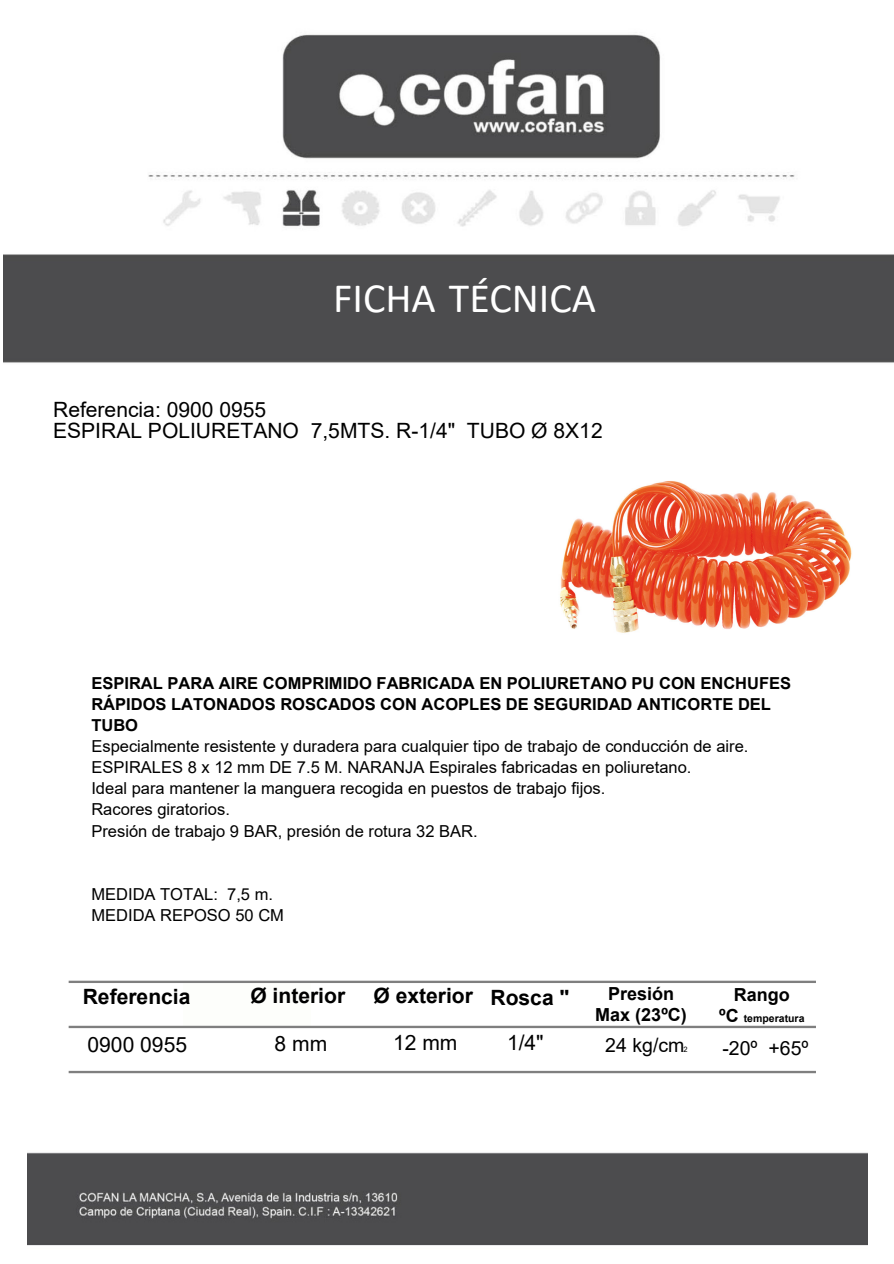
<style>
.page{position:relative;width:894px;height:1264px;background:#fff}
.page>*{position:absolute;margin:0;border:0;box-sizing:border-box;transform-origin:0 0}
.t1{font:42px "Calibri";color:#fff}
.t2{font:21px/21px "Arial";color:#000}
.t3{font:700 21px "Arial";color:#000}
.t4{font:19.5px "Arial";color:#000}
.t5{font:700 18px/21px "Arial";color:#000;text-align:center}
.t6{font:16.5px/21px "Arial";color:#000}
.t7{font:700 16.5px/21px "Arial";color:#000}
.t8{font:700 10.5px "Arial";color:#000}
.t9{font:7.5px "Arial";color:#000}
.s1{font-size:18px}
</style>
<div class="page">
<img style="left:3px;top:34px;width:890px;height:329px">
<img style="left:28px;top:1152px;width:839px;height:94px">
<div style="left:183px;top:982px;width:66px;height:45px;background:#fdfefb"></div>
<div style="left:249px;top:982px;width:62px;height:45px;background:#fdfefb"></div>
<hr style="left:69px;top:980px;width:747px;height:3px;background:#7f7f7f">
<hr style="left:69px;top:1025px;width:747px;height:3px;background:#7f7f7f">
<hr style="left:69px;top:1071px;width:747px;height:2px;background:#7f7f7f">
<img style="left:560px;top:481px;width:292px;height:152px">
<h1 class="t1" style="left:333px;top:280px;width:264px">FICHA TÉCNICA</h1>
<p class="t2" style="left:53px;top:401px;width:551px">Referencia: 0900 0955<br>ESPIRAL POLIURETANO 7,5MTS. R-1/4" TUBO Ø 8X12</p>
<p class="t7" style="left:91px;top:674px;width:701px">ESPIRAL PARA AIRE COMPRIMIDO FABRICADA EN POLIURETANO PU CON ENCHUFES<br>RÁPIDOS LATONADOS ROSCADOS CON ACOPLES DE SEGURIDAD ANTICORTE DEL<br>TUBO</p>
<p class="t6" style="left:91px;top:737px;width:658px">Especialmente resistente y duradera para cualquier tipo de trabajo de conducción de aire.<br>ESPIRALES 8 x 12 mm DE 7.5 M. NARANJA Espirales fabricadas en poliuretano.<br>Ideal para mantener la manguera recogida en puestos de trabajo fijos.<br>Racores giratorios.<br>Presión de trabajo 9 BAR, presión de rotura 32 BAR.</p>
<p class="t6" style="left:91px;top:885px;width:194px">MEDIDA TOTAL: 7,5 m.<br>MEDIDA REPOSO 50 CM</p>
<p class="t3" style="left:250px;top:988px;width:96px">Ø interior</p>
<p class="t3" style="left:373px;top:988px;width:198px">Ø exterior Rosca "</p>
<p class="t5" style="left:595px;top:984px;width:93px">Presión<br>Max (23ºC)</p>
<p class="t5" style="left:733px;top:986px;width:57px">Rango</p>
<p class="t3" style="left:83px;top:988px;width:109px">Referencia</p>
<p class="t2" style="left:87px;top:1036px;width:101px">0900 0955</p>
<p class="t2" style="left:274px;top:1035px;width:54px">8 mm</p>
<p class="t2" style="left:393px;top:1033px;width:66px">12 mm</p>
<p class="t2" style="left:507px;top:1034px;width:38px">1/4"</p>
<p class="t4" style="left:605px;top:1037px;width:81px">24 kg/cm</p>
<p class="t9" style="left:683px;top:1046px;width:6px">2</p>
<p class="t4" style="left:722px;top:1040px;width:88px">-20º +65º</p>
<p class="t8" style="left:719px;top:1014px;width:87px"><span class="s1">ºC</span> temperatura</p>
</div>
